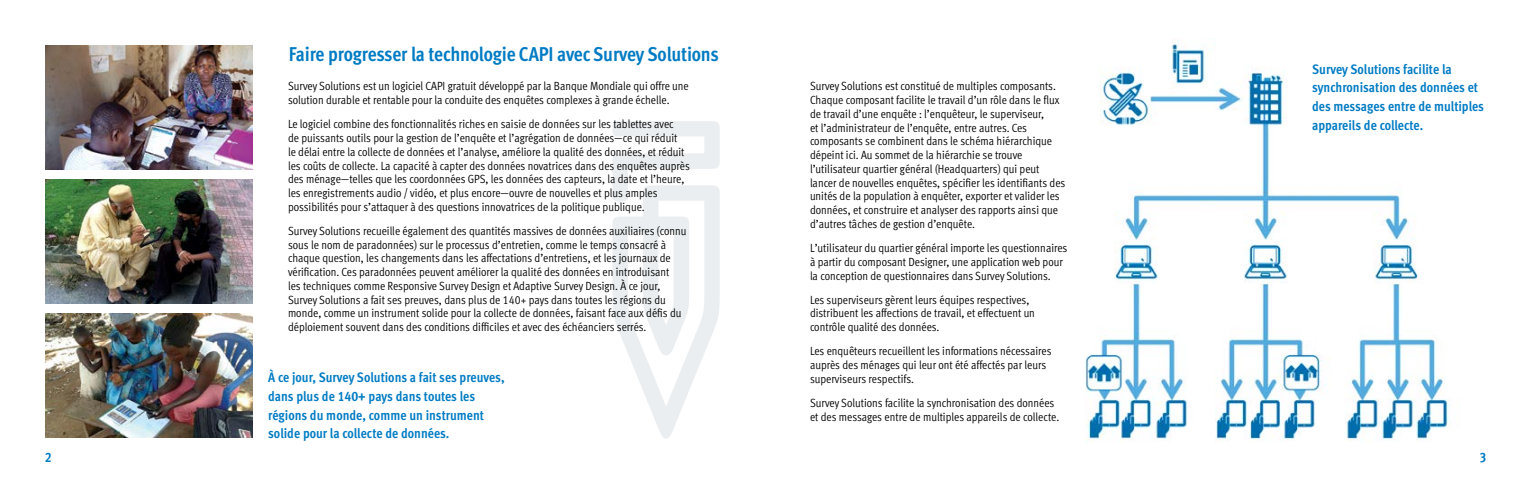
<style>
.page{position:relative;width:1530px;height:495px;background:#fff}
.page>*{position:absolute;margin:0;border:0;box-sizing:border-box;transform-origin:0 0}
.t1{font:20px "Meta Cond Bold LF";letter-spacing:-.01em;color:#007bc3}
.t2{font:13.75px/18.8px "Meta Cond Bold LF";color:#007bc3}
.t3{font:11.88px/13.8px "Meta Cond Normal LF";color:#000}
</style>
<div class="page">
<svg style="left:612px;top:121px;width:108px;height:318px"></svg>
<img style="left:45px;top:314px;width:208px;height:124px">
<img style="left:45px;top:179px;width:208px;height:124px">
<img style="left:45px;top:45px;width:208px;height:124px">
<img style="left:1085px;top:40px;width:364px;height:401px">
<h1 class="t1" style="left:289px;top:42px;width:432px">Faire progresser la technologie CAPI avec Survey Solutions</h1>
<p class="t3" style="left:288px;top:79px;width:402px">Survey Solutions est un logiciel CAPI gratuit développé par la Banque Mondiale qui offre une solution durable et rentable pour la conduite des enquêtes complexes à grande échelle.</p>
<p class="t3" style="left:288px;top:117px;width:403px">Le logiciel combine des fonctionnalités riches en saisie de données sur les tablettes avec<br>de puissants outils pour la gestion de l’enquête et l’agrégation de données—ce qui réduit<br>le délai entre la collecte de données et l’analyse, améliore la qualité des données, et réduit les coûts de collecte. La capacité à capter des données novatrices dans des enquêtes auprès des ménage—telles que les coordonnées GPS, les données des capteurs, la date et l’heure, les enregistrements audio / vidéo, et plus encore—ouvre de nouvelles et plus amples possibilités pour s’attaquer à des questions innovatrices de la politique publique.</p>
<p class="t3" style="left:288px;top:224px;width:400px">Survey Solutions recueille également des quantités massives de données auxiliaires (connu sous le nom de paradonnées) sur le processus d’entretien, comme le temps consacré à chaque question, les changements dans les affectations d’entretiens, et les journaux de vérification. Ces paradonnées peuvent améliorer la qualité des données en introduisant<br>les techniques comme Responsive Survey Design et Adaptive Survey Design. À ce jour, Survey Solutions a fait ses preuves, dans plus de 140+ pays dans toutes les régions du monde, comme un instrument solide pour la collecte de données, faisant face aux défis du déploiement souvent dans des conditions difficiles et avec des échéanciers serrés.</p>
<p class="t2" style="left:268px;top:368px;width:238px">À ce jour, Survey Solutions a fait ses preuves, dans plus de 140+ pays dans toutes les régions du monde, comme un instrument solide pour la collecte de données.</p>
<p class="t3" style="left:810px;top:79px;width:257px">Survey Solutions est constitué de multiples composants.<br>Chaque composant facilite le travail d’un rôle dans le flux de travail d’une enquête : l’enquêteur, le superviseur,<br>et l’administrateur de l’enquête, entre autres. Ces composants se combinent dans le schéma hiérarchique dépeint ici. Au sommet de la hiérarchie se trouve l’utilisateur quartier général (Headquarters) qui peut lancer de nouvelles enquêtes, spécifier les identifiants des unités de la population à enquêter, exporter et valider les données, et construire et analyser des rapports ainsi que d’autres tâches de gestion d’enquête.</p>
<p class="t3" style="left:810px;top:241px;width:259px">L’utilisateur du quartier général importe les questionnaires à partir du composant Designer, une application web pour la conception de questionnaires dans Survey Solutions.</p>
<p class="t3" style="left:810px;top:293px;width:226px">Les superviseurs gèrent leurs équipes respectives, distribuent les affections de travail, et effectuent un contrôle qualité des données.</p>
<p class="t3" style="left:810px;top:344px;width:243px">Les enquêteurs recueillent les informations nécessaires auprès des ménages qui leur ont été affectés par leurs superviseurs respectifs.</p>
<p class="t3" style="left:810px;top:396px;width:251px">Survey Solutions facilite la synchronisation des données et des messages entre de multiples appareils de collecte.</p>
<p class="t2" style="left:1312px;top:59px;width:173px">Survey Solutions facilite la synchronisation des données et des messages entre de multiples appareils de collecte.</p>
<p class="t2" style="left:45px;top:448px;width:8px">2</p>
<p class="t2" style="left:1480px;top:448px;width:8px">3</p>
</div>
